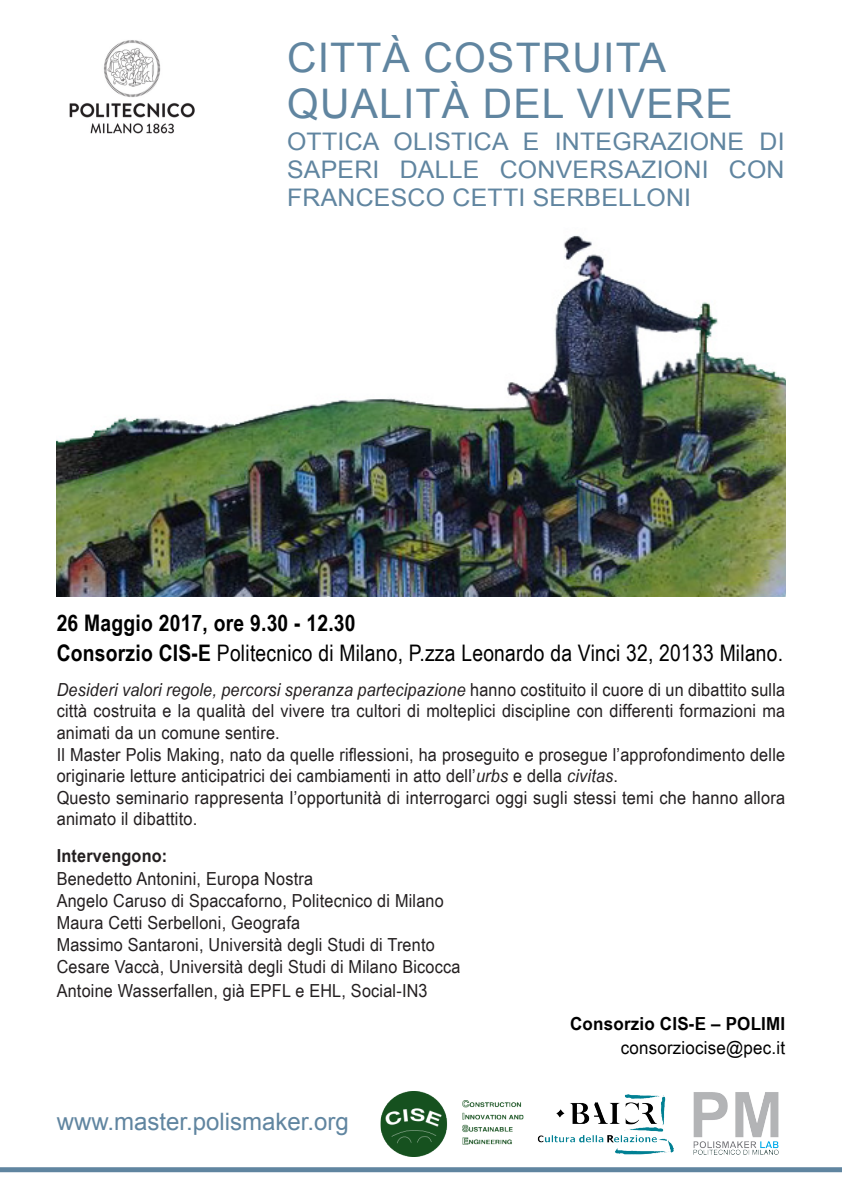
<style>
.page{position:relative;width:842px;height:1191px;background:#fff}
.page>*{position:absolute;margin:0;border:0;box-sizing:border-box;transform-origin:0 0}
.t1{font:40.8px "Arial";letter-spacing:.03em;color:#6085a0}
.t2{font:24.2px/28px "Arial";letter-spacing:.01em;color:#6085a0;text-align:justify}
.t3{font:24px "Arial";color:#6085a0}
.t4{font:22.8px "Arial Narrow";letter-spacing:.01em;color:#000}
.t5{font:700 22.8px "Arial Narrow";letter-spacing:.01em;color:#000}
.t6{font:18px/21.6px "Arial Narrow";letter-spacing:.01em;color:#231f20;text-align:justify;scale:1.1 1}
.t7{font:18px/21.6px "Arial Narrow";letter-spacing:.01em;color:#231f20;scale:1.11 1}
.t8{font:700 18px "Arial Narrow";letter-spacing:.01em;color:#000;scale:1.15 1}
.t9{font:18px "Arial Narrow";letter-spacing:.01em;color:#000;scale:1.15 1}
.t10{font:700 18px "Arial Narrow";letter-spacing:.01em;color:#231f20;scale:1.1 1}
.s1{font-weight:700}
.s2{font-style:italic}
</style>
<div class="page">
<img style="left:69px;top:40px;width:126px;height:93px">
<img style="left:57px;top:235px;width:728px;height:362px">
<div style="left:0;top:1167px;width:842px;height:5px;background:#6085a0"></div>
<img style="left:537px;top:1094px;width:137px;height:61px">
<img style="left:380px;top:1091px;width:144px;height:65px">
<img style="left:693px;top:1092px;width:86px;height:62px">
<p class="t1" style="left:287px;top:30px;width:381px">CITTÀ COSTRUITA</p>
<p class="t1" style="left:287px;top:76px;width:447px">QUALITÀ DEL VIVERE</p>
<p class="t2" style="left:287px;top:127px;width:499px">OTTICA OLISTICA E INTEGRAZIONE DI SAPERI DALLE CONVERSAZIONI CON FRANCESCO CETTI SERBELLONI</p>
<p class="t5" style="left:57px;top:606px;width:300px">26 Maggio 2017, ore 9.30 - 12.30</p>
<p class="t4" style="left:57px;top:636px;width:728px"><span class="s1">Consorzio CIS-E</span> Politecnico di Milano, P.zza Leonardo da Vinci 32, 20133 Milano.</p>
<p class="t6" style="left:57px;top:678px;width:664px"><span class="s2">Desideri valori regole, percorsi speranza partecipazione</span> hanno costituito il cuore di un dibattito sulla città costruita e la qualità del vivere tra cultori di molteplici discipline con differenti formazioni ma animati da un comune sentire.</p>
<p class="t6" style="left:57px;top:743px;width:664px">Il Master Polis Making, nato da quelle riflessioni, ha proseguito e prosegue l’approfondimento delle originarie letture anticipatrici dei cambiamenti in atto dell’<span class="s2">urbs</span> e della <span class="s2">civitas</span>.</p>
<p class="t7" style="left:57px;top:786px;width:658px">Questo seminario rappresenta l’opportunità di interrogarci oggi sugli stessi temi che hanno allora animato il dibattito.</p>
<p class="t10" style="left:57px;top:842px;width:102px">Intervengono:</p>
<p class="t6" style="left:57px;top:867px;width:235px">Benedetto Antonini, Europa Nostra</p>
<p class="t6" style="left:57px;top:889px;width:353px">Angelo Caruso di Spaccaforno, Politecnico di Milano</p>
<p class="t6" style="left:57px;top:911px;width:223px">Maura Cetti Serbelloni, Geografa</p>
<p class="t6" style="left:57px;top:933px;width:345px">Massimo Santaroni, Università degli Studi di Trento</p>
<p class="t6" style="left:57px;top:955px;width:368px">Cesare Vaccà, Università degli Studi di Milano Bicocca</p>
<p class="t6" style="left:57px;top:979px;width:339px">Antoine Wasserfallen, già EPFL e EHL, Social-IN3</p>
<p class="t8" style="left:570px;top:1010px;width:189px">Consorzio CIS-E – POLIMI</p>
<p class="t9" style="left:621px;top:1034px;width:145px">consorziocise@pec.it</p>
<p class="t3" style="left:57px;top:1106px;width:294px">www.master.polismaker.org</p>
</div>
